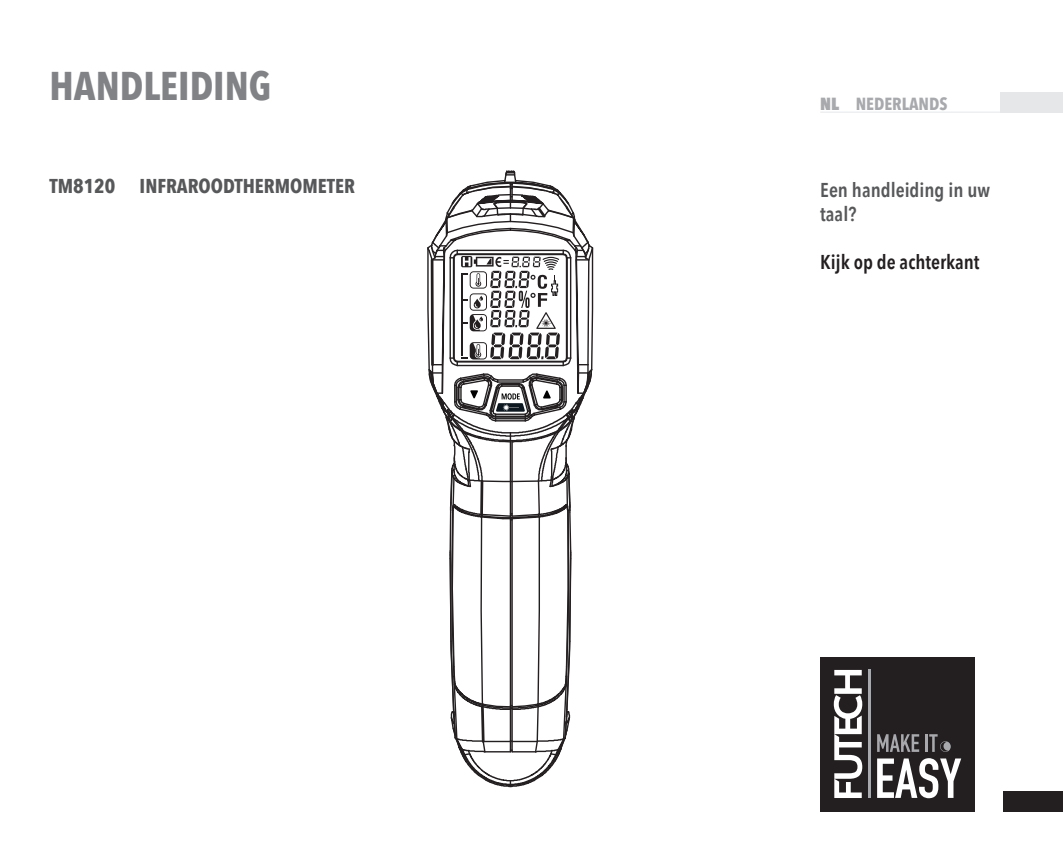
<style>
.page{position:relative;width:1063px;height:851px;background:#fff}
.page>*{position:absolute;margin:0;border:0;box-sizing:border-box;transform-origin:0 0}
.t1{font:700 40px "Avenir Next Condensed";color:#808285}
.t2{font:700 20px "Avenir Next Condensed";color:#57585a}
.t3{font:600 20px "Avenir Next Condensed";color:#57585a}
.t4{font:600 20px "Avenir Next Condensed";color:#231f20}
.INHOUD{font:700 17.5px "Avenir Next Condensed";color:#a8a9ad}
.s1{font-weight:800}
</style>
<div class="page">
<div style="left:820px;top:656px;width:155px;height:155px;background:#231f20"></div>
<hr style="left:868px;top:669px;width:3px;height:128px;background:#a8a9ad">
<svg style="left:834px;top:669px;width:28px;height:128px"></svg>
<svg style="left:877px;top:734px;width:42px;height:17px"></svg>
<svg style="left:926px;top:734px;width:25px;height:17px"></svg>
<svg style="left:877px;top:758px;width:84px;height:40px"></svg>
<div style="left:1001px;top:92px;width:62px;height:21px;background:#e6e7e9"></div>
<div style="left:1004px;top:790px;width:59px;height:21px;background:#231f20"></div>
<hr style="left:820px;top:112px;width:191px;height:1px;background:#e6e7e9">
<svg style="left:427px;top:170px;width:166px;height:617px"></svg>
<p class="t1" style="left:50px;top:61px;width:223px">HANDLEIDING</p>
<p class="t2" style="left:50px;top:174px;width:307px">TM8120 INFRAROODTHERMOMETER</p>
<p class="INHOUD" style="left:820px;top:93px;width:129px"><span class="s1">NL</span> NEDERLANDS</p>
<p class="t3" style="left:820px;top:172px;width:171px">Een handleiding in uw</p>
<p class="t3" style="left:820px;top:196px;width:38px">taal?</p>
<p class="t4" style="left:820px;top:244px;width:161px">Kijk op de achterkant</p>
</div>
